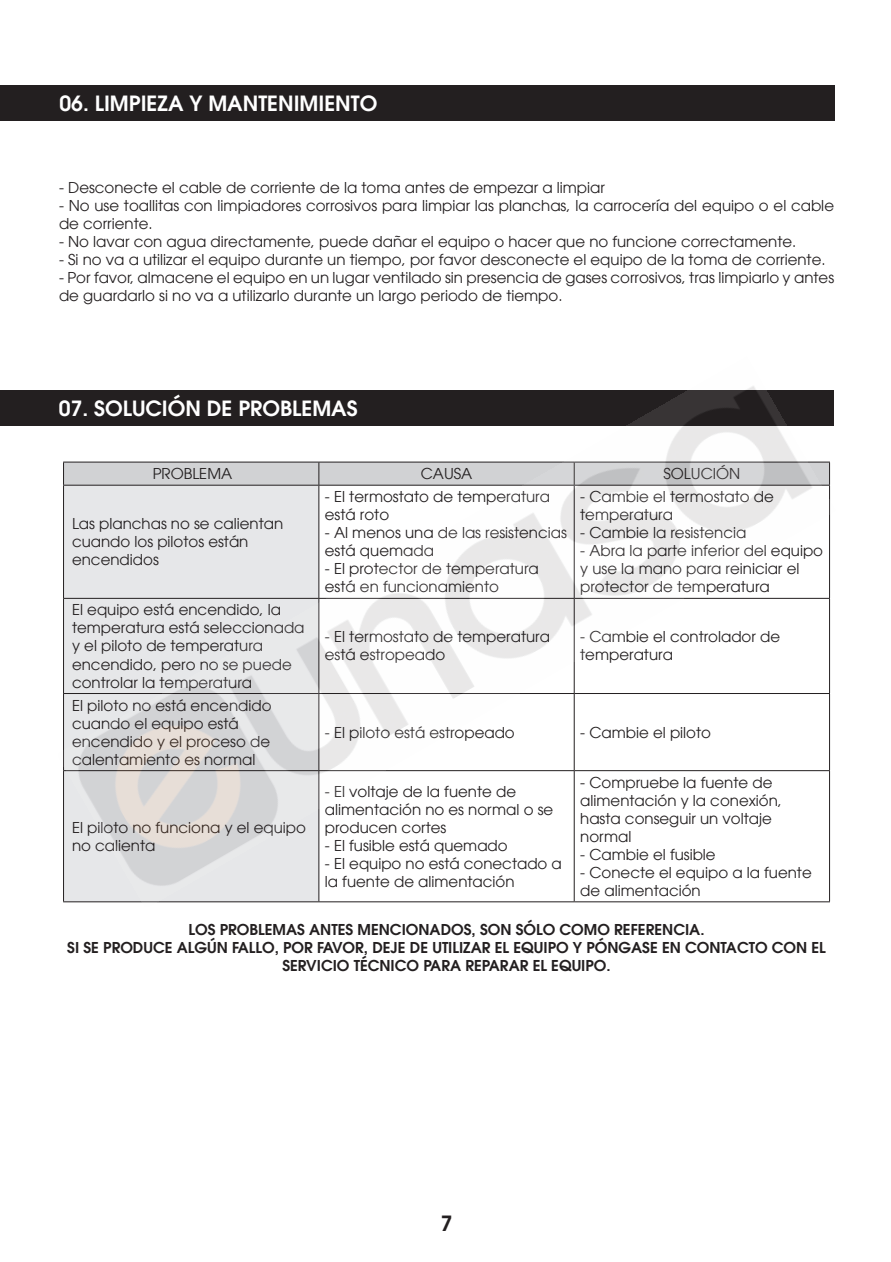
<style>
.page{position:relative;width:891px;height:1262px;background:#fff}
.page>*{position:absolute;margin:0;border:0;box-sizing:border-box;transform-origin:0 0}
.t1{font:600 21px "Avant Garde LT";color:#fff}
.t2{font:600 21px "Avant Garde LT";color:#231f20}
.t3{font:15px/18px "Avant Garde LT";color:#231f20}
.t4{font:600 15px/18px "Avant Garde LT";color:#231f20;text-align:center}
</style>
<div class="page">
<div style="left:0;top:85px;width:833px;height:36px;background:#231f20"></div>
<div style="left:0;top:390px;width:833px;height:35px;background:#231f20"></div>
<img style="left:58px;top:386px;width:776px;height:517px">
<p class="t1" style="left:60px;top:90px;width:319px">06. LIMPIEZA Y MANTENIMIENTO</p>
<p class="t3" style="left:59px;top:178px;width:547px">- Desconecte el cable de corriente de la toma antes de empezar a limpiar</p>
<p class="t3" style="left:59px;top:196px;width:776px">- No use toallitas con limpiadores corrosivos para limpiar las planchas, la carrocería del equipo o el cable de corriente.</p>
<p class="t3" style="left:59px;top:232px;width:738px">- No lavar con agua directamente, puede dañar el equipo o hacer que no funcione correctamente.</p>
<p class="t3" style="left:59px;top:250px;width:767px">- Si no va a utilizar el equipo durante un tiempo, por favor desconecte el equipo de la toma de corriente.</p>
<p class="t3" style="left:59px;top:268px;width:776px">- Por favor, almacene el equipo en un lugar ventilado sin presencia de gases corrosivos, tras limpiarlo y antes de guardarlo si no va a utilizarlo durante un largo periodo de tiempo.</p>
<p class="t1" style="left:59px;top:394px;width:300px">07. SOLUCIÓN DE PROBLEMAS</p>
<p class="t3" style="left:153px;top:464px;width:81px">PROBLEMA</p>
<p class="t3" style="left:420px;top:464px;width:53px">CAUSA</p>
<p class="t3" style="left:663px;top:464px;width:78px">SOLUCIÓN</p>
<p class="t3" style="left:72px;top:515px;width:213px">Las planchas no se calientan cuando los pilotos están encendidos</p>
<p class="t3" style="left:580px;top:488px;width:195px">- Cambie el termostato de temperatura</p>
<p class="t3" style="left:580px;top:524px;width:167px">- Cambie la resistencia</p>
<p class="t3" style="left:580px;top:542px;width:244px">- Abra la parte inferior del equipo y use la mano para reiniciar el protector de temperatura</p>
<p class="t3" style="left:325px;top:488px;width:226px">- El termostato de temperatura está roto</p>
<p class="t3" style="left:325px;top:524px;width:243px">- Al menos una de las resistencias está quemada</p>
<p class="t3" style="left:325px;top:560px;width:215px">- El protector de temperatura está en funcionamiento</p>
<p class="t3" style="left:72px;top:601px;width:234px">El equipo está encendido, la temperatura está seleccionada y el piloto de temperatura encendido, pero no se puede controlar la temperatura</p>
<p class="t3" style="left:72px;top:696px;width:201px">El piloto no está encendido cuando el equipo está encendido y el proceso de calentamiento es normal</p>
<p class="t3" style="left:325px;top:628px;width:226px">- El termostato de temperatura está estropeado</p>
<p class="t3" style="left:580px;top:628px;width:201px">- Cambie el controlador de temperatura</p>
<p class="t3" style="left:325px;top:723px;width:191px">- El piloto está estropeado</p>
<p class="t3" style="left:580px;top:723px;width:132px">- Cambie el piloto</p>
<p class="t3" style="left:580px;top:773px;width:203px">- Compruebe la fuente de alimentación y la conexión, hasta conseguir un voltaje normal</p>
<p class="t3" style="left:580px;top:845px;width:137px">- Cambie el fusible</p>
<p class="t3" style="left:580px;top:863px;width:233px">- Conecte el equipo a la fuente de alimentación</p>
<p class="t4" style="left:188px;top:920px;width:517px">LOS PROBLEMAS ANTES MENCIONADOS, SON SÓLO COMO REFERENCIA.</p>
<p class="t4" style="left:67px;top:938px;width:759px">SI SE PRODUCE ALGÚN FALLO, POR FAVOR, DEJE DE UTILIZAR EL EQUIPO Y PÓNGASE EN CONTACTO CON EL<br>SERVICIO TÉCNICO PARA REPARAR EL EQUIPO.</p>
<p class="t3" style="left:325px;top:782px;width:230px">- El voltaje de la fuente de alimentación no es normal o se producen cortes</p>
<p class="t3" style="left:325px;top:836px;width:184px">- El fusible está quemado</p>
<p class="t3" style="left:325px;top:854px;width:238px">- El equipo no está conectado a la fuente de alimentación</p>
<p class="t3" style="left:72px;top:818px;width:235px">El piloto no funciona y el equipo no calienta</p>
<h1 class="t2" style="left:441px;top:1209px;width:13px">7</h1>
</div>
